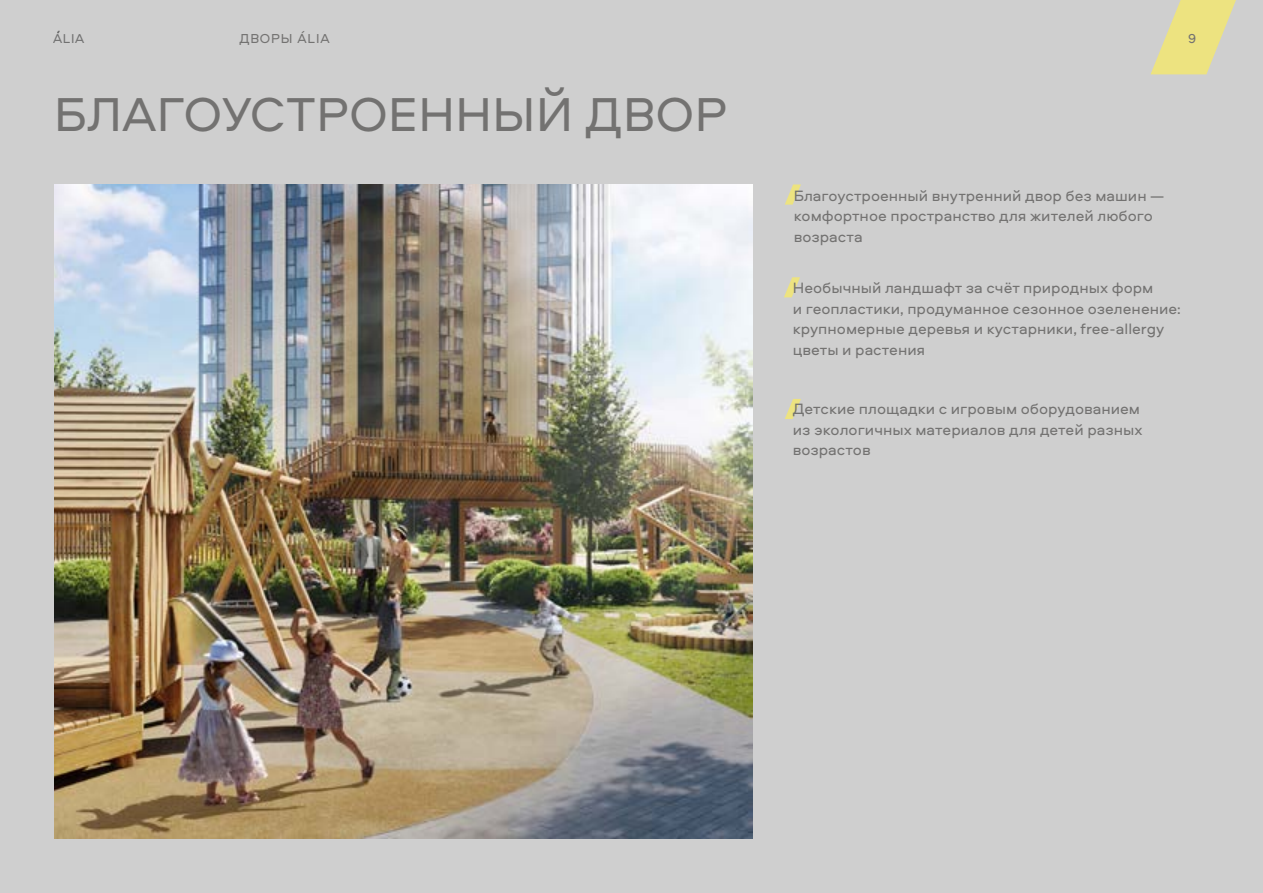
<style>
.page{position:relative;width:1263px;height:893px;background:#cfcfcf}
.page>*{position:absolute;margin:0;border:0;box-sizing:border-box;transform-origin:0 0}
.t1{font:49.5px "Aeroport";letter-spacing:.01em;color:#737271}
.t2{font:15.6px/20.5px "Aeroport";color:#737271}
.t3{font:13.5px "Aeroport";letter-spacing:.06em;color:#737271}
.t4{font:13.35px "Aeroport";color:#717171}
</style>
<div class="page">
<img style="left:54px;top:184px;width:698px;height:655px">
<svg style="left:785px;top:184px;width:16px;height:21px"></svg>
<svg style="left:784px;top:277px;width:16px;height:20px"></svg>
<svg style="left:785px;top:399px;width:16px;height:20px"></svg>
<svg style="left:1151px;top:0;width:85px;height:74px"></svg>
<p class="t4" style="left:53px;top:29px;width:33px">ALIA</p>
<p class="t3" style="left:239px;top:29px;width:92px">ДВОРЫ ÁLIA</p>
<p class="t3" style="left:1188px;top:29px;width:10px">9</p>
<h1 class="t1" style="left:54px;top:80px;width:675px">БЛАГОУСТРОЕННЫЙ ДВОР</h1>
<p class="t2" style="left:794px;top:185px;width:372px">Благоустроенный внутренний двор без машин — комфортное пространство для жителей любого возраста</p>
<p class="t2" style="left:793px;top:277px;width:390px">Необычный ландшафт за счёт природных форм<br>и геопластики, продуманное сезонное озеленение: крупномерные деревья и кустарники, free-allergy цветы и растения</p>
<p class="t2" style="left:793px;top:398px;width:351px">Детские площадки с игровым оборудованием из экологичных материалов для детей разных возрастов</p>
</div>
